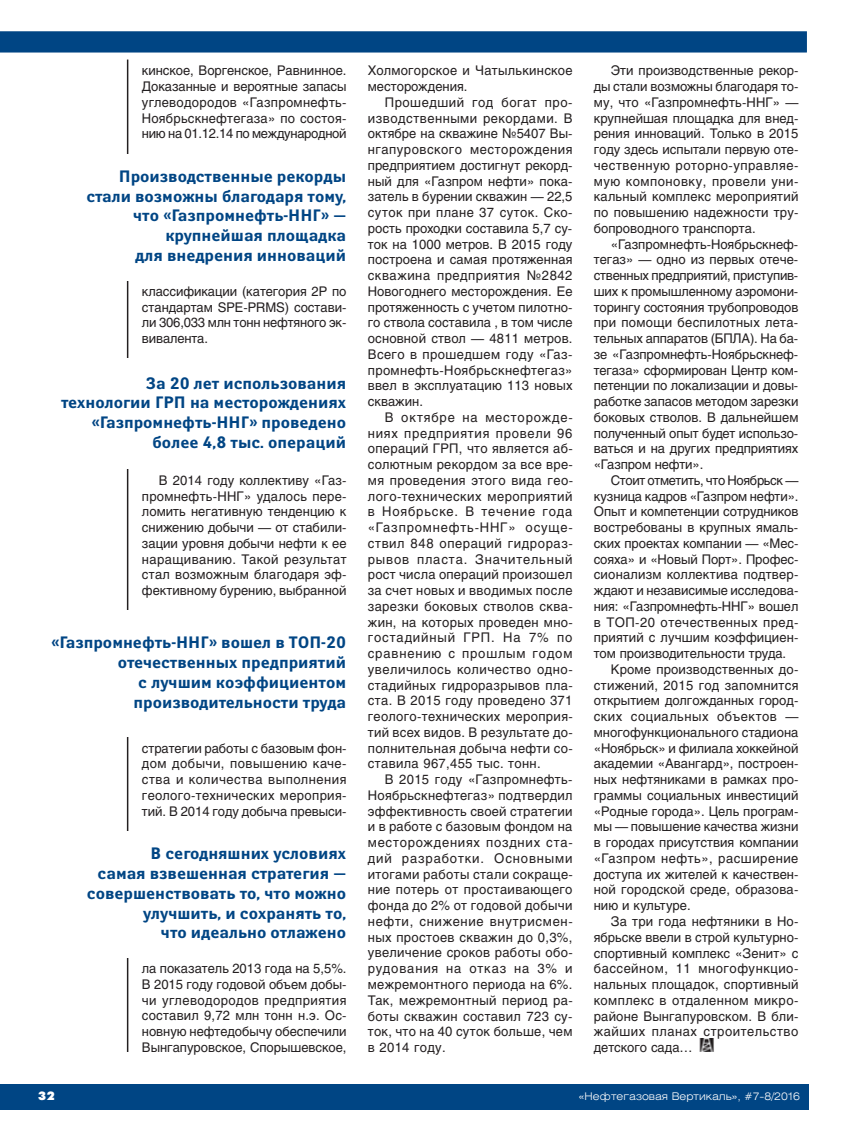
<style>
.page{position:relative;width:851px;height:1127px;background:#fff}
.page>*{position:absolute;margin:0;border:0;box-sizing:border-box;transform-origin:0 0}
.t1{font:700 16.5px/19.8px "Yanus C";color:#004584;text-align:right}
.t2{font:13.2px/15.8px "Helios";color:#231f20;text-align:justify}
.t3{font:13.2px "Helios";letter-spacing:.04em;color:#231f20}
.t4{font:13.2px/15.8px "Helios";letter-spacing:.02em;color:#231f20}
.t5{font:13.2px "Helios";letter-spacing:.035em;color:#231f20}
.t6{font:13.2px "Helios";letter-spacing:-.03em;color:#231f20}
.t7{font:12px "Futura Futuris XC";color:#fff}
.t8{font:300 10.5px "Helios Ext";color:#fff}
</style>
<div class="page">
<div style="left:0;top:1084px;width:808px;height:26px;background:#004584"></div>
<img style="left:699px;top:1039px;width:15px;height:12px">
<svg style="left:0;top:31px;width:807px;height:22px;background:#084b88"></svg>
<hr style="left:127px;top:60px;width:1px;height:992px;background:#231f20">
<div style="left:34px;top:154px;width:312px;height:126px;background:#fff"></div>
<div style="left:34px;top:359px;width:312px;height:110px;background:#fff"></div>
<div style="left:34px;top:611px;width:312px;height:126px;background:#fff"></div>
<div style="left:34px;top:831px;width:312px;height:126px;background:#fff"></div>
<p class="t2" style="left:142px;top:64px;width:206px">кинское, Воргенское, Равнинное.<br>Доказанные и вероятные запасы углеводородов «Газпромнефть-Ноябрьскнефтегаза» по состоя&shy;нию на 01.12.14 по международной</p>
<p class="t1" style="left:86px;top:168px;width:261px">Производственные рекорды стали возможны благодаря тому, что «Газпромнефть-ННГ» — крупнейшая площадка<br>для внедрения инноваций</p>
<p class="t2" style="left:142px;top:285px;width:206px">классификации (категория 2P по стандартам SPE-PRMS) состави&shy;ли 306,033 млн тонн нефтяного эк&shy;вивалента.</p>
<p class="t1" style="left:61px;top:374px;width:286px">За 20 лет использования технологии ГРП на месторождениях «Газпромнефть-ННГ» проведено более 4,8 тыс. операций</p>
<p class="t2" style="left:142px;top:474px;width:206px;text-indent:17px">В 2014 году коллективу «Газ&shy;промнефть-ННГ» удалось пере&shy;ломить негативную тенденцию к снижению добычи — от стабили&shy;зации уровня добычи нефти к ее наращиванию. Такой результат стал возможным благодаря эф&shy;фективному бурению, выбранной</p>
<p class="t1" style="left:51px;top:634px;width:296px">«Газпромнефть-ННГ» вошел в ТОП-20 отечественных предприятий<br>с лучшим коэффициентом производительности труда</p>
<p class="t2" style="left:142px;top:741px;width:206px">стратегии работы с базовым фон&shy;дом добычи, повышению каче&shy;ства и количества выполнения геолого-технических мероприя&shy;тий. В 2014 году добыча превыси-</p>
<p class="t1" style="left:87px;top:845px;width:261px">В сегодняшних условиях<br>самая взвешенная стратегия — совершенствовать то, что можно улучшить, и сохранять то,<br>что идеально отлажено</p>
<p class="t7" style="left:38px;top:1091px;width:18px">32</p>
<p class="t2" style="left:142px;top:962px;width:206px">ла показатель 2013 года на 5,5%.<br>В 2015 году годовой объем добы&shy;чи углеводородов предприятия составил 9,72 млн тонн н.э. Ос&shy;новную нефтедобычу обеспечили Вынгапуровское, Спорышевское,</p>
<p class="t4" style="left:368px;top:64px;width:206px">Холмогорское и Чатылькинское месторождения.</p>
<p class="t2" style="left:368px;top:96px;width:206px;text-indent:17px">Прошедший год богат про&shy;изводственными рекордами. В октябре на скважине №5407 Вы&shy;нгапуровского месторождения предприятием достигнут рекорд&shy;ный для «Газпром нефти» пока&shy;затель в бурении скважин — 22,5 суток при плане 37 суток. Ско&shy;рость проходки составила 5,7 су&shy;ток на 1000 метров. В 2015 году построена и самая протяженная скважина предприятия №2842<br>Новогоднего месторождения. Ее протяженность с учетом пилотно&shy;го ствола составила , в том числе основной ствол — 4811 метров.<br>Всего в прошедшем году «Газ&shy;промнефть-Ноябрьскнефтегаз» ввел в эксплуатацию 113 новых скважин.</p>
<p class="t2" style="left:368px;top:411px;width:207px;text-indent:17px">В октябре на месторожде&shy;ниях предприятия провели 96 операций ГРП, что является аб&shy;солютным рекордом за все вре&shy;мя проведения этого вида гео&shy;лого-технических мероприятий в Ноябрьске. В течение года «Газпромнефть-ННГ» осуще&shy;ствил 848 операций гидрораз&shy;рывов пласта. Значительный рост числа операций произошел за счет новых и вводимых после зарезки боковых стволов сква&shy;жин, на которых проведен мно&shy;гостадийный ГРП. На 7% по сравнению с прошлым годом увеличилось количество одно&shy;стадийных гидроразрывов пла&shy;ста. В 2015 году проведено 371 геолого-технических мероприя&shy;тий всех видов. В результате до&shy;полнительная добыча нефти со&shy;ставила 967,455 тыс. тонн.</p>
<p class="t2" style="left:368px;top:773px;width:206px;text-indent:17px">В 2015 году «Газпромнефть-Ноябрьскнефтегаз» подтвердил эффективность своей стратегии и в работе с базовым фондом на месторождениях поздних ста&shy;дий разработки. Основными итогами работы стали сокраще&shy;ние потерь от простаивающего фонда до 2% от годовой добычи нефти, снижение внутрисмен&shy;ных простоев скважин до 0,3%, увеличение сроков работы обо&shy;рудования на отказ на 3% и межремонтного периода на 6%.<br>Так, межремонтный период ра&shy;боты скважин составил 723 су&shy;ток, что на 40 суток больше, чем в 2014 году.</p>
<p class="t2" style="left:593px;top:64px;width:206px;text-indent:17px">Эти производственные рекор&shy;ды стали возможны благодаря то&shy;му, что «Газпромнефть-ННГ» — крупнейшая площадка для внед&shy;рения инноваций. Только в 2015 году здесь испытали первую оте&shy;чественную роторно-управляе&shy;мую компоновку, провели уни&shy;кальный комплекс мероприятий по повышению надежности тру&shy;бопроводного транспорта.</p>
<p class="t2" style="left:593px;top:237px;width:206px;text-indent:17px">«Газпромнефть-Ноябрьскнеф&shy;тегаз» — одно из первых отече&shy;ственных предприятий, приступив&shy;ших к промышленному аэромони&shy;торингу состояния трубопроводов при помощи беспилотных лета&shy;тельных аппаратов (БПЛА). На ба&shy;зе «Газпромнефть-Ноябрьскнеф&shy;тегаза» сформирован Центр ком&shy;петенции по локализации и довы&shy;работке запасов методом зарезки боковых стволов. В дальнейшем полученный опыт будет использо&shy;ваться и на других предприятиях «Газпром нефти».</p>
<p class="t6" style="left:610px;top:475px;width:189px">Стоит отметить, что Ноябрьск —</p>
<p class="t2" style="left:593px;top:489px;width:206px">кузница кадров «Газпром нефти».</p>
<p class="t2" style="left:593px;top:505px;width:206px">Опыт и компетенции сотрудников</p>
<p class="t2" style="left:593px;top:521px;width:206px">востребованы в крупных ямаль-</p>
<p class="t2" style="left:593px;top:537px;width:206px">ских проектах компании — «Мес-</p>
<p class="t2" style="left:593px;top:552px;width:206px">сояха» и «Новый Порт». Профес-</p>
<p class="t2" style="left:593px;top:568px;width:206px">сионализм коллектива подтвер-</p>
<p class="t2" style="left:593px;top:584px;width:206px">ждают и независимые исследова-</p>
<p class="t2" style="left:593px;top:600px;width:206px">ния: «Газпромнефть-ННГ» вошел</p>
<p class="t5" style="left:593px;top:617px;width:206px">в ТОП-20 отечественных пред-</p>
<p class="t2" style="left:593px;top:631px;width:206px">приятий с лучшим коэффициен-</p>
<p class="t2" style="left:593px;top:647px;width:194px">том производительности труда.</p>
<p class="t2" style="left:610px;top:663px;width:189px">Кроме производственных до-</p>
<p class="t4" style="left:593px;top:678px;width:206px">стижений, 2015 год запомнится</p>
<p class="t2" style="left:593px;top:694px;width:206px">открытием долгожданных город-</p>
<p class="t3" style="left:593px;top:711px;width:206px">ских социальных объектов —</p>
<p class="t2" style="left:593px;top:726px;width:206px">многофункционального стадиона</p>
<p class="t2" style="left:593px;top:741px;width:206px">«Ноябрьск» и филиала хоккейной</p>
<p class="t2" style="left:593px;top:757px;width:206px">академии «Авангард», построен-</p>
<p class="t2" style="left:593px;top:773px;width:206px">ных нефтяниками в рамках про-</p>
<p class="t2" style="left:593px;top:789px;width:206px">граммы социальных инвестиций</p>
<p class="t2" style="left:593px;top:804px;width:206px">«Родные города». Цель програм-</p>
<p class="t2" style="left:593px;top:820px;width:206px">мы — повышение качества жизни</p>
<p class="t2" style="left:593px;top:836px;width:206px">в городах присутствия компании</p>
<p class="t3" style="left:593px;top:853px;width:206px">«Газпром нефть», расширение</p>
<p class="t2" style="left:593px;top:867px;width:206px">доступа их жителей к качествен-</p>
<p class="t2" style="left:593px;top:883px;width:206px">ной городской среде, образова-</p>
<p class="t2" style="left:593px;top:899px;width:98px">нию и культуре.</p>
<p class="t2" style="left:610px;top:915px;width:189px">За три года нефтяники в Но-</p>
<p class="t2" style="left:593px;top:930px;width:206px">ябрьске ввели в строй культурно-</p>
<p class="t2" style="left:593px;top:946px;width:206px">спортивный комплекс «Зенит» с</p>
<p class="t3" style="left:593px;top:963px;width:206px">бассейном, 11 многофункцио-</p>
<p class="t2" style="left:593px;top:978px;width:206px">нальных площадок, спортивный</p>
<p class="t5" style="left:593px;top:995px;width:206px">комплекс в отдаленном микро-</p>
<p class="t2" style="left:593px;top:1009px;width:206px">районе Вынгапуровском. В бли-</p>
<p class="t3" style="left:593px;top:1026px;width:206px">жайших планах строительство</p>
<p class="t2" style="left:593px;top:1041px;width:100px">детского сада…</p>
<p class="t8" style="left:579px;top:1092px;width:222px">«Нефтегазовая Вертикаль», #7-8/2016</p>
</div>
